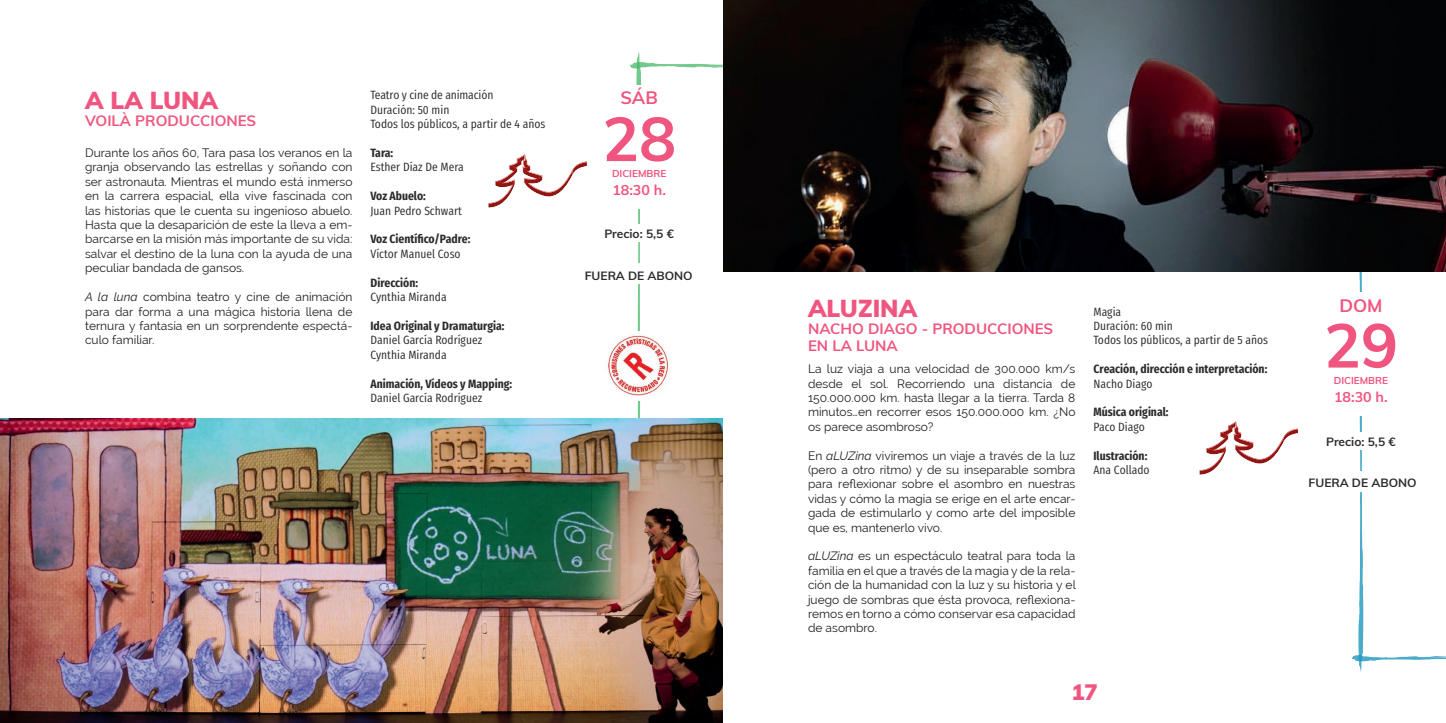
<style>
.page{position:relative;width:1446px;height:723px;background:#fff}
.page>*{position:absolute;margin:0;border:0;box-sizing:border-box;transform-origin:0 0}
.t1{font:700 61.2px "Muli";color:#f0557f}
.t2{font:900 24px "Muli";color:#f0557f}
.t3{font:900 21.9px "Muli";color:#f0557f}
.t4{font:700 18px "Muli";color:#f0557f}
.t5{font:700 15px/17.2px "Muli";color:#f0557f}
.t6{font:700 14.25px "Muli";color:#f0557f}
.t7{font:12px/14.4px "Raleway";color:#231f20;text-align:justify}
.t8{font:12px/14.4px "Fira Sans Condensed";color:#2e2b2c}
.t9{font:700 12px "Fira Sans Condensed";color:#2e2b2c}
.t10{font:700 12px "Muli";color:#2e2b2c}
.t11{font:700 10.05px "Muli";color:#f0557f}
.s1{font-style:italic}
</style>
<div class="page">
<img style="left:626px;top:51px;width:97px;height:368px">
<img style="left:1348px;top:271px;width:98px;height:401px">
<div style="left:1313px;top:293px;width:96px;height:123px;background:#fff"></div>
<div style="left:1308px;top:432px;width:105px;height:17px;background:#fff"></div>
<div style="left:593px;top:225px;width:92px;height:17px;background:#fff"></div>
<div style="left:591px;top:85px;width:96px;height:123px;background:#fff"></div>
<img style="left:0;top:419px;width:723px;height:304px">
<img style="left:723px;top:0;width:723px;height:271px">
<svg style="left:488px;top:154px;width:99px;height:54px"></svg>
<svg style="left:1199px;top:421px;width:99px;height:54px"></svg>
<img style="left:608px;top:331px;width:64px;height:69px">
<div style="left:576px;top:263px;width:125px;height:20px;background:#fff"></div>
<div style="left:1300px;top:471px;width:125px;height:20px;background:#fff"></div>
<h2 class="t2" style="left:85px;top:85px;width:134px">A LA LUNA</h2>
<p class="t5" style="left:85px;top:112px;width:173px">VOILÀ PRODUCCIONES</p>
<p class="t7" style="left:85px;top:146px;width:269px">Durante los años 60, Tara pasa los veranos en la granja observando las estrellas y soñando con ser astronauta. Mientras el mundo está inmerso en la carrera espacial, ella vive fascinada con las historias que le cuenta su ingenioso abuelo.<br>Hasta que la desaparición de este la lleva a em&shy;barcarse en la misión más importante de su vida: salvar el destino de la luna con la ayuda de una peculiar bandada de gansos.</p>
<p class="t7" style="left:85px;top:290px;width:269px"><span class="s1">A la luna</span> combina teatro y cine de animación para dar forma a una mágica historia llena de ternura y fantasía en un sorprendente espectá&shy;culo familiar.</p>
<p class="t8" style="left:370px;top:87px;width:176px">Teatro y cine de animación<br>Duración: 50 min<br>Todos los públicos, a partir de 4 años</p>
<p class="t9" style="left:370px;top:142px;width:24px">Tara:</p>
<p class="t8" style="left:370px;top:159px;width:95px">Esther Díaz De Mera</p>
<p class="t9" style="left:370px;top:185px;width:57px">Voz Abuelo:</p>
<p class="t8" style="left:370px;top:202px;width:93px">Juan Pedro Schwart</p>
<p class="t9" style="left:370px;top:228px;width:101px">Voz Científico/Padre:</p>
<p class="t8" style="left:370px;top:245px;width:92px">Víctor Manuel Coso</p>
<p class="t9" style="left:370px;top:271px;width:49px">Dirección:</p>
<p class="t8" style="left:370px;top:288px;width:78px">Cynthia Miranda</p>
<p class="t9" style="left:370px;top:315px;width:135px">Idea Original y Dramaturgia:</p>
<p class="t8" style="left:370px;top:332px;width:113px">Daniel García Rodríguez<br>Cynthia Miranda</p>
<p class="t9" style="left:370px;top:372px;width:143px">Animación, Vídeos y Mapping:</p>
<p class="t8" style="left:370px;top:389px;width:113px">Daniel García Rodríguez</p>
<h3 class="t4" style="left:620px;top:86px;width:39px">SÁB</h3>
<h1 class="t1" style="left:602px;top:100px;width:75px">28</h1>
<p class="t11" style="left:612px;top:166px;width:56px">DICIEMBRE</p>
<p class="t6" style="left:612px;top:180px;width:55px">18:30 h.</p>
<p class="t10" style="left:604px;top:226px;width:71px">Precio: 5,5 €</p>
<p class="t10" style="left:585px;top:267px;width:109px">FUERA DE ABONO</p>
<h2 class="t2" style="left:808px;top:293px;width:111px">ALUZINA</h2>
<p class="t5" style="left:808px;top:320px;width:247px">NACHO DIAGO - PRODUCCIONES<br>EN LA LUNA</p>
<p class="t7" style="left:808px;top:362px;width:269px">La luz viaja a una velocidad de 300.000 km/s desde el sol. Recorriendo una distancia de 150.000.000 km. hasta llegar a la tierra. Tarda 8 minutos…en recorrer esos 150.000.000 km. ¿No os parece asombroso?</p>
<p class="t7" style="left:808px;top:448px;width:269px">En <span class="s1">aLUZina</span> viviremos un viaje a través de la luz (pero a otro ritmo) y de su inseparable sombra para reflexionar sobre el asombro en nuestras vidas y cómo la magia se erige en el arte encar&shy;gada de estimularlo y como arte del imposible que es, mantenerlo vivo.</p>
<p class="t7" style="left:808px;top:549px;width:269px"><span class="s1">aLUZina</span> es un espectáculo teatral para toda la familia en el que a través de la magia y de la rela&shy;ción de la humanidad con la luz y su historia y el juego de sombras que ésta provoca, reflexiona&shy;remos en torno a cómo conservar esa capacidad de asombro.</p>
<p class="t8" style="left:1093px;top:303px;width:176px">Magia<br>Duración: 60 min<br>Todos los públicos, a partir de 5 años</p>
<p class="t9" style="left:1093px;top:358px;width:175px">Creación, dirección e interpretación:</p>
<p class="t8" style="left:1093px;top:375px;width:60px">Nacho Diago</p>
<p class="t9" style="left:1093px;top:401px;width:77px">Música original:</p>
<p class="t8" style="left:1093px;top:418px;width:53px">Paco Diago</p>
<p class="t9" style="left:1093px;top:444px;width:55px">Ilustración:</p>
<p class="t8" style="left:1093px;top:461px;width:58px">Ana Collado</p>
<h3 class="t3" style="left:1071px;top:678px;width:28px">17</h3>
<h3 class="t4" style="left:1339px;top:294px;width:45px">DOM</h3>
<h1 class="t1" style="left:1324px;top:306px;width:75px">29</h1>
<p class="t11" style="left:1333px;top:374px;width:56px">DICIEMBRE</p>
<p class="t6" style="left:1334px;top:388px;width:55px">18:30 h.</p>
<p class="t10" style="left:1326px;top:434px;width:71px">Precio: 5,5 €</p>
<p class="t10" style="left:1308px;top:475px;width:109px">FUERA DE ABONO</p>
</div>
